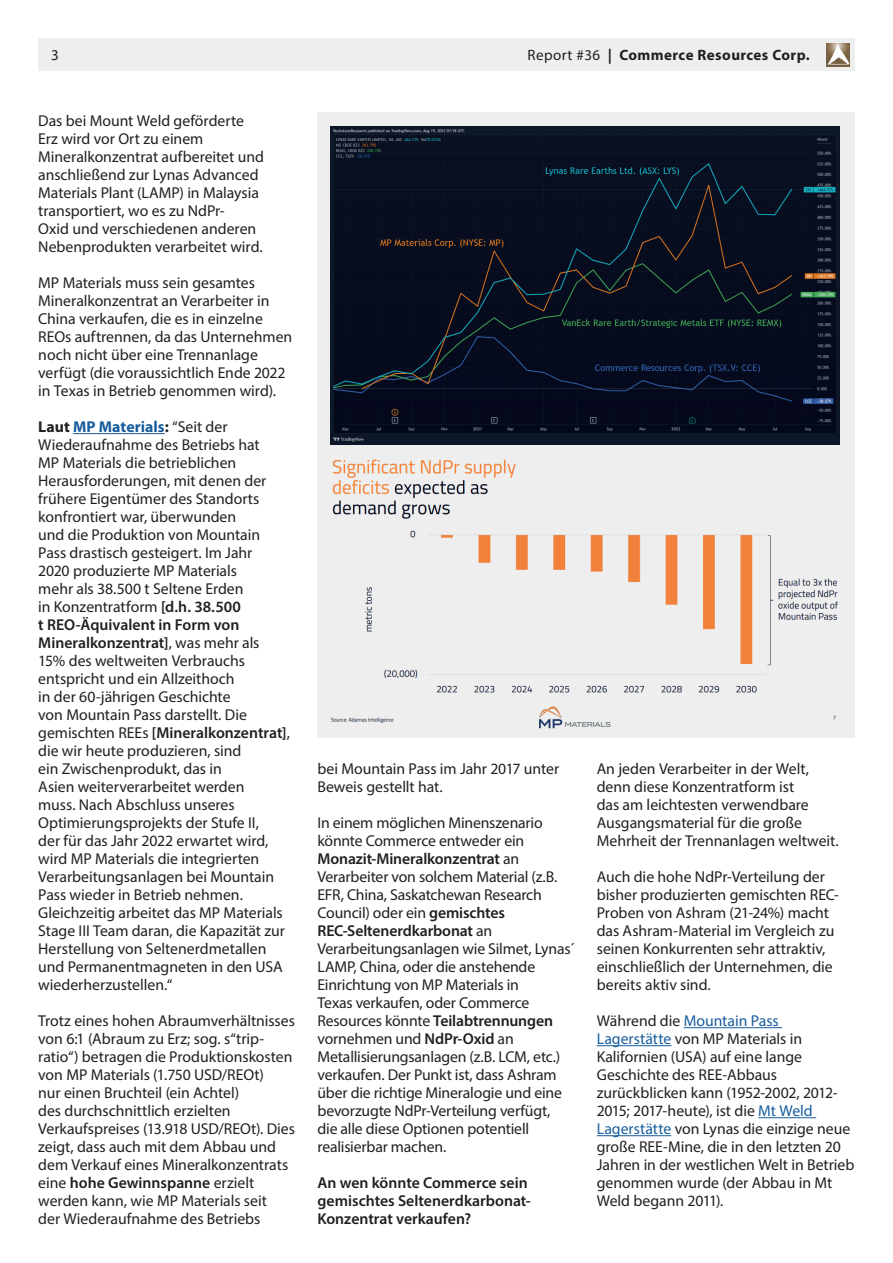
<style>
.page{position:relative;width:893px;height:1263px;background:#fff}
.page>*{position:absolute;margin:0;border:0;box-sizing:border-box;transform-origin:0 0}
.t1{font:15.75px/18px "Myriad Pro";letter-spacing:-.005em;color:#231f20}
.t2{font:600 15.75px/18px "Myriad Pro";color:#231f20}
.t3{font:700 15px "Myriad Pro";letter-spacing:.03em;color:#231f20}
.t4{font:15px "Myriad Pro";color:#231f20}
.s1{font-weight:400}
.s2{font-weight:700}
.s3{font-weight:700;color:#175d9e}
.s4{font-weight:600}
.s5{color:#175d9e}
</style>
<div class="page">
<hr style="left:73px;top:433px;width:92px;height:1px;background:#175d9e">
<hr style="left:684px;top:1027px;width:98px;height:1px;background:#175d9e">
<hr style="left:597px;top:1045px;width:74px;height:1px;background:#175d9e">
<hr style="left:758px;top:1117px;width:58px;height:1px;background:#175d9e">
<hr style="left:597px;top:1135px;width:74px;height:1px;background:#175d9e">
<div style="left:317px;top:113px;width:538px;height:625px;background:#eeeeef"></div>
<div style="left:38px;top:38px;width:817px;height:33px;background:#eeeeef"></div>
<img style="left:827px;top:43px;width:22px;height:23px">
<img style="left:331px;top:127px;width:508px;height:317px">
<img style="left:331px;top:459px;width:508px;height:270px">
<p class="t4" style="left:51px;top:46px;width:9px">3</p>
<p class="t3" style="left:528px;top:47px;width:283px"><span class="s1">Report #36</span> | Commerce Resources Corp.</p>
<p class="t1" style="left:38px;top:111px;width:227px">Das bei Mount Weld geförderte<br>Erz wird vor Ort zu einem<br>Mineralkonzentrat aufbereitet und anschließend zur Lynas Advanced<br>Materials Plant (LAMP) in Malaysia transportiert, wo es zu NdPr-<br>Oxid und verschiedenen anderen<br>Nebenprodukten verarbeitet wird.</p>
<p class="t1" style="left:38px;top:273px;width:256px">MP Materials muss sein gesamtes Mineralkonzentrat an Verarbeiter in China verkaufen, die es in einzelne REOs auftrennen, da das Unternehmen noch nicht über eine Trennanlage verfügt (die voraussichtlich Ende 2022 in Texas in Betrieb genommen wird).</p>
<p class="t1" style="left:38px;top:418px;width:253px"><span class="s2">Laut</span> <span class="s3">MP Materials</span><span class="s2">:</span> “Seit der<br>Wiederaufnahme des Betriebs hat<br>MP Materials die betrieblichen<br>Herausforderungen, mit denen der frühere Eigentümer des Standorts konfrontiert war, überwunden<br>und die Produktion von Mountain<br>Pass drastisch gesteigert. Im Jahr<br>2020 produzierte MP Materials<br>mehr als 38.500 t Seltene Erden<br>in Konzentratform <span class="s4">[d.h. 38.500<br>t REO-Äquivalent in Form von<br>Mineralkonzentrat]</span>, was mehr als<br>15% des weltweiten Verbrauchs entspricht und ein Allzeithoch<br>in der 60-jährigen Geschichte<br>von Mountain Pass darstellt. Die gemischten REEs <span class="s4">[Mineralkonzentrat]</span>, die wir heute produzieren, sind<br>ein Zwischenprodukt, das in<br>Asien weiterverarbeitet werden<br>muss. Nach Abschluss unseres<br>Optimierungsprojekts der Stufe II,<br>der für das Jahr 2022 erwartet wird, wird MP Materials die integrierten<br>Verarbeitungsanlagen bei Mountain<br>Pass wieder in Betrieb nehmen.<br>Gleichzeitig arbeitet das MP Materials<br>Stage III Team daran, die Kapazität zur<br>Herstellung von Seltenerdmetallen und Permanentmagneten in den USA wiederherzustellen.“</p>
<p class="t1" style="left:38px;top:1012px;width:258px">Trotz eines hohen Abraumverhältnisses von 6:1 (Abraum zu Erz; sog. s“trip&shy;ratio“) betragen die Produktionskosten von MP Materials (1.750 USD/REOt)<br>nur einen Bruchteil (ein Achtel)<br>des durchschnittlich erzielten Verkaufspreises (13.918 USD/REOt). Dies zeigt, dass auch mit dem Abbau und dem Verkauf eines Mineralkonzentrats eine <span class="s4">hohe Gewinnspanne</span> erzielt werden kann, wie MP Materials seit<br>der Wiederaufnahme des Betriebs</p>
<p class="t1" style="left:317px;top:760px;width:243px">bei Mountain Pass im Jahr 2017 unter<br>Beweis gestellt hat.</p>
<p class="t1" style="left:317px;top:814px;width:258px">In einem möglichen Minenszenario könnte Commerce entweder ein <span class="s4">Monazit-Mineralkonzentrat</span> an Verarbeiter von solchem Material (z.B.<br>EFR, China, Saskatchewan Research Council) oder ein <span class="s4">gemischtes REC-Seltenerdkarbonat</span> an Verarbeitungsanlagen wie Silmet, Lynas´ LAMP, China, oder die anstehende Einrichtung von MP Materials in<br>Texas verkaufen, oder Commerce Resources könnte <span class="s4">Teilabtrennungen </span>vornehmen und <span class="s4">NdPr-Oxid</span> an Metallisierungsanlagen (z.B. LCM, etc.) verkaufen. Der Punkt ist, dass Ashram über die richtige Mineralogie und eine bevorzugte NdPr-Verteilung verfügt, die alle diese Optionen potentiell realisierbar machen.</p>
<p class="t2" style="left:317px;top:1174px;width:215px">An wen könnte Commerce sein gemischtes Seltenerdkarbonat-<br>Konzentrat verkaufen?</p>
<p class="t1" style="left:597px;top:759px;width:243px">An jeden Verarbeiter in der Welt, denn diese Konzentratform ist<br>das am leichtesten verwendbare Ausgangsmaterial für die große Mehrheit der Trennanlagen weltweit.</p>
<p class="t1" style="left:597px;top:867px;width:244px">Auch die hohe NdPr-Verteilung der bisher produzierten gemischten REC-Proben von Ashram (21-24%) macht das Ashram-Material im Vergleich zu seinen Konkurrenten sehr attraktiv, einschließlich der Unternehmen, die bereits aktiv sind.</p>
<p class="t1" style="left:597px;top:1012px;width:259px">Während die <span class="s5">Mountain Pass<br>Lagerstätte</span> von MP Materials in<br>Kalifornien (USA) auf eine lange<br>Geschichte des REE-Abbaus zurückblicken kann (1952-2002, 2012-<br>2015; 2017-heute), ist die <span class="s5">Mt Weld<br>Lagerstätte</span> von Lynas die einzige neue große REE-Mine, die in den letzten 20<br>Jahren in der westlichen Welt in Betrieb genommen wurde (der Abbau in Mt<br>Weld begann 2011).</p>
</div>
